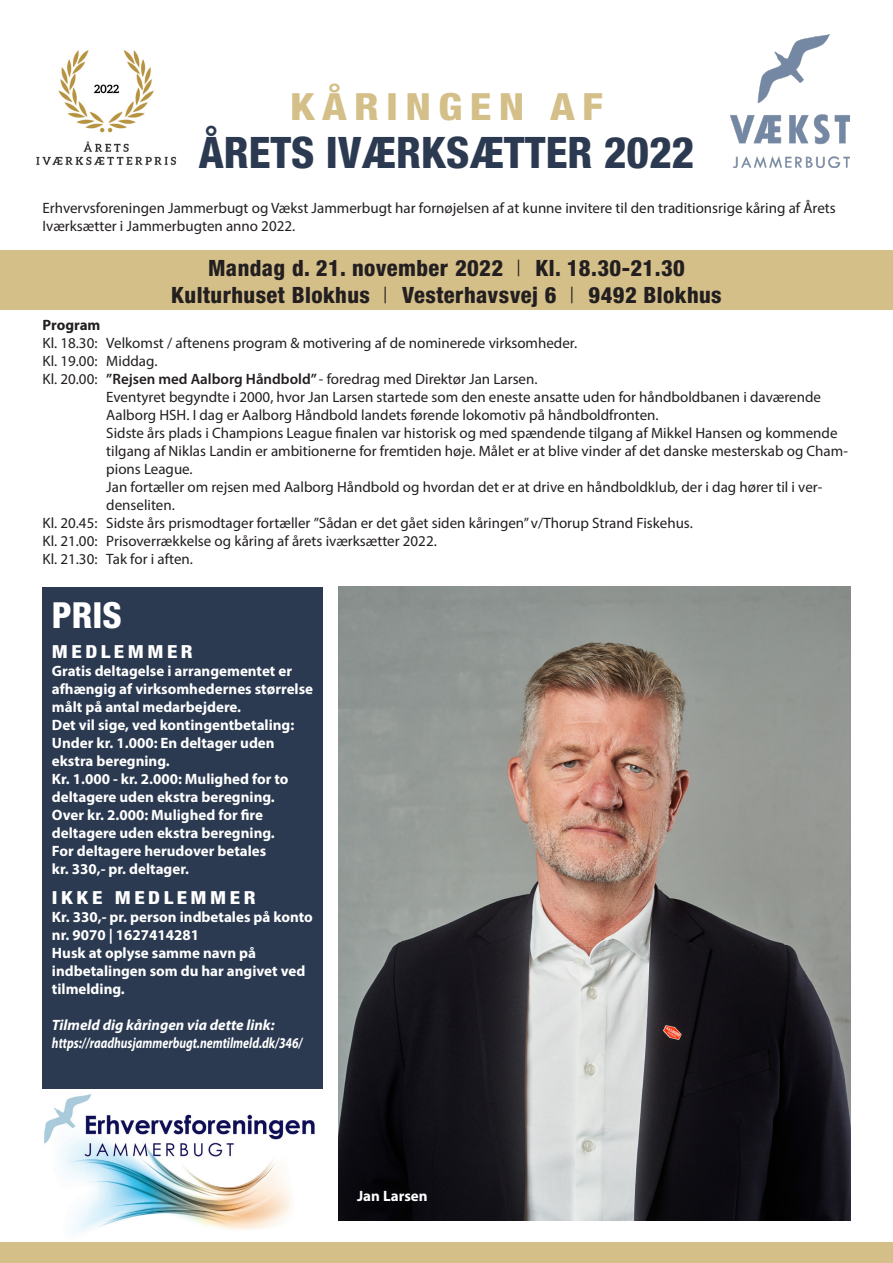
<style>
.page{position:relative;width:893px;height:1263px;background:#fff}
.page>*{position:absolute;margin:0;border:0;box-sizing:border-box;transform-origin:0 0}
.Paragraph_Style_4{font:800 condensed 43.5px "Helvetica Neue";color:#2b3a51}
.Paragraph_Style_3{font:800 condensed 37.5px "Helvetica Neue";letter-spacing:.17em;color:#d4bf89;scale:1.15 1}
.Paragraph_Style_4-2{font:800 condensed 36px "Helvetica Neue";color:#fff}
.Paragraph_Style_3-2{font:800 condensed 22.5px "Helvetica Neue";letter-spacing:.02em;color:#231f20}
.Paragraph_Style_5{font:800 condensed 18px "Helvetica Neue";letter-spacing:.17em;color:#fff;scale:1.15 1}
.t1{font:15px/18px "Myriad Pro";color:#231f20}
.t2{font:700 15px/18px "Myriad Pro";color:#fff}
.t3{font:italic 700 15px/18px "Myriad Pro";color:#fff}
.t4{font:700 15px "Myriad Pro";letter-spacing:-.005em;color:#231f20}
.s1{font-weight:300}
.s2{font-weight:600}
</style>
<div class="page">
<div style="left:0;top:250px;width:893px;height:59px;background:#d4bf89"></div>
<img style="left:43px;top:1093px;width:274px;height:150px">
<img style="left:338px;top:587px;width:512px;height:633px">
<img style="left:36px;top:50px;width:141px;height:116px">
<img style="left:731px;top:34px;width:119px;height:133px">
<div style="left:43px;top:587px;width:280px;height:502px;background:#2b3a51"></div>
<div style="left:0;top:1243px;width:893px;height:20px;background:#d4bf89"></div>
<p class="Paragraph_Style_3" style="left:290px;top:83px;width:274px">KÅRINGEN AF</p>
<p class="Paragraph_Style_4" style="left:199px;top:125px;width:497px">ÅRETS IVÆRKSÆTTER 2022</p>
<p class="t1" style="left:43px;top:198px;width:795px">Erhvervsforeningen Jammerbugt og Vækst Jammerbugt har fornøjelsen af at kunne invitere til den traditionsrige kåring af Årets<br>Iværksætter i Jammerbugten anno 2022.</p>
<p class="Paragraph_Style_3-2" style="left:208px;top:254px;width:478px">Mandag d. 21. november 2022 <span class="s1">|</span> Kl. 18.30-21.30</p>
<p class="Paragraph_Style_3-2" style="left:171px;top:281px;width:552px">Kulturhuset Blokhus <span class="s1">|</span> Vesterhavsvej 6 <span class="s1">|</span> 9492 Blokhus</p>
<p class="t4" style="left:43px;top:315px;width:59px">Program</p>
<p class="t1" style="left:43px;top:333px;width:536px">Kl. 18.30: Velkomst / aftenens program &amp; motivering af de nominerede virksomheder.</p>
<p class="t1" style="left:43px;top:351px;width:116px">Kl. 19.00: Middag.</p>
<p class="t1" style="left:106px;top:369px;width:716px;text-indent:-64px">Kl. 20.00: <span class="s2">”Rejsen med Aalborg Håndbold”</span> - foredrag med Direktør Jan Larsen.<br>Eventyret begyndte i 2000, hvor Jan Larsen startede som den eneste ansatte uden for håndboldbanen i daværende<br>Aalborg HSH. I dag er Aalborg Håndbold landets førende lokomotiv på håndboldfronten.</p>
<p class="t1" style="left:106px;top:423px;width:743px">Sidste års plads i Champions League finalen var historisk og med spændende tilgang af Mikkel Hansen og kommende tilgang af Niklas Landin er ambitionerne for fremtiden høje. Målet er at blive vinder af det danske mesterskab og Cham&shy;pions League.</p>
<p class="t1" style="left:106px;top:477px;width:717px">Jan fortæller om rejsen med Aalborg Håndbold og hvordan det er at drive en håndboldklub, der i dag hører til i ver&shy;denseliten.</p>
<p class="t1" style="left:43px;top:513px;width:652px">Kl. 20.45: Sidste års prismodtager fortæller ”Sådan er det gået siden kåringen” v/Thorup Strand Fiskehus.</p>
<p class="t1" style="left:43px;top:531px;width:396px">Kl. 21.00: Prisoverrækkelse og kåring af årets iværksætter 2022.</p>
<p class="t1" style="left:43px;top:549px;width:152px">Kl. 21.30: Tak for i aften.</p>
<p class="Paragraph_Style_4-2" style="left:52px;top:593px;width:72px">PRIS</p>
<p class="Paragraph_Style_5" style="left:52px;top:640px;width:124px">MEDLEMMER</p>
<p class="t2" style="left:52px;top:661px;width:263px">Gratis deltagelse i arrangementet er afhængig af virksomhedernes størrelse målt på antal medarbejdere.</p>
<p class="t2" style="left:52px;top:715px;width:244px">Det vil sige, ved kontingentbetaling:</p>
<p class="t2" style="left:52px;top:733px;width:224px">Under kr. 1.000: En deltager uden ekstra beregning.</p>
<p class="t2" style="left:52px;top:769px;width:238px">Kr. 1.000 - kr. 2.000: Mulighed for to deltagere uden ekstra beregning.</p>
<p class="t2" style="left:52px;top:805px;width:224px">Over kr. 2.000: Mulighed for fire deltagere uden ekstra beregning.</p>
<p class="t2" style="left:52px;top:841px;width:216px">For deltagere herudover betales kr. 330,- pr. deltager.</p>
<p class="Paragraph_Style_5" style="left:52px;top:886px;width:179px">IKKE MEDLEMMER</p>
<p class="t2" style="left:52px;top:907px;width:262px">Kr. 330,- pr. person indbetales på konto nr. 9070 | 1627414281</p>
<p class="t2" style="left:52px;top:943px;width:255px">Husk at oplyse samme navn på indbetalingen som du har angivet ved tilmelding.</p>
<p class="t3" style="left:52px;top:1015px;width:252px">Tilmeld dig kåringen via dette link: https://raadhusjammerbugt.nemtilmeld.dk/346/</p>
<p class="t2" style="left:357px;top:1186px;width:72px">Jan Larsen</p>
</div>
